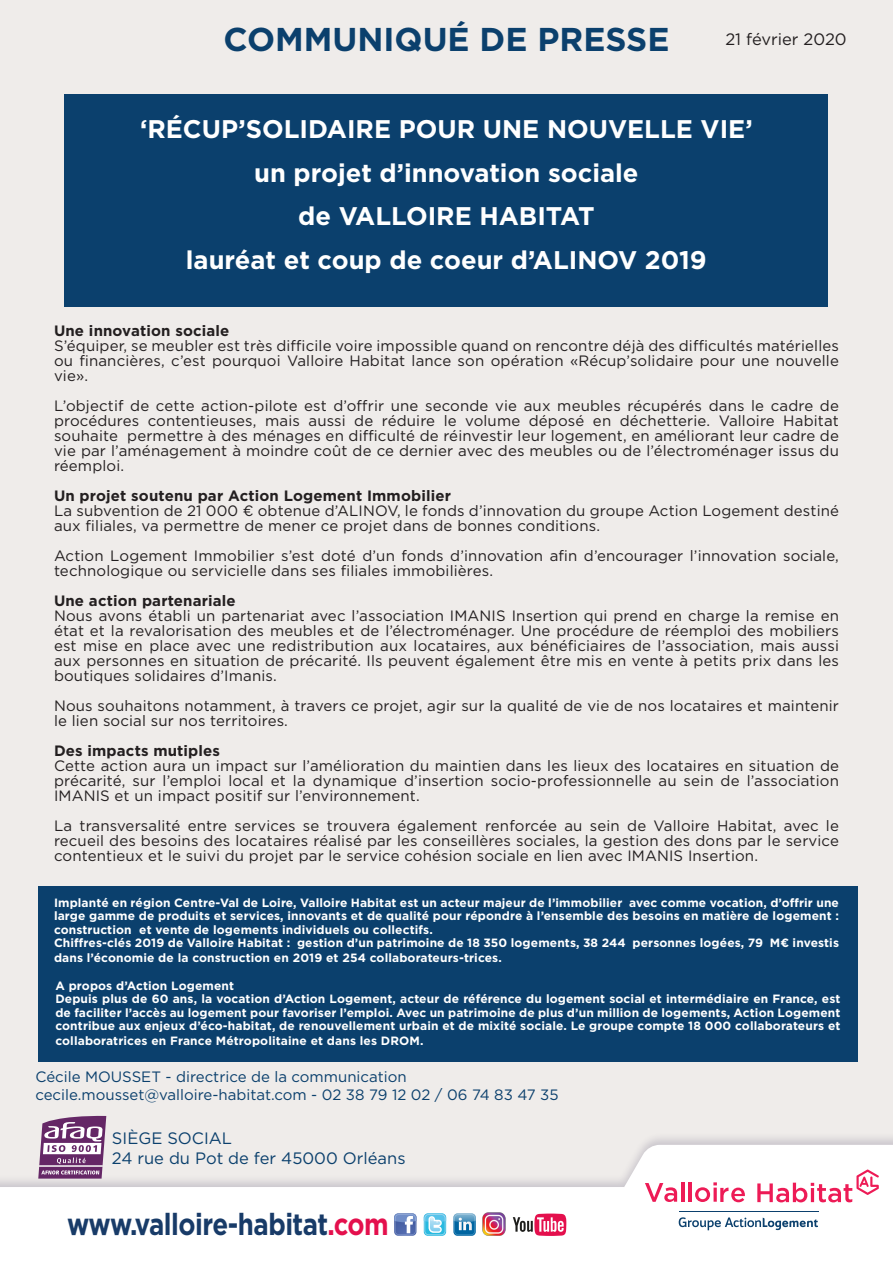
<style>
.page{position:relative;width:893px;height:1263px;background:#efecea}
.page>*{position:absolute;margin:0;border:0;box-sizing:border-box;transform-origin:0 0}
.t1{font:700 33px "Gotham";color:#0b406d}
.t2{font:700 30.45px "Gotham";letter-spacing:-.02em;color:#183b68;scale:.85 1}
.t3{font:700 25.5px "Gotham";color:#fff}
.t4{font:16.5px "Gotham";color:#0b406d}
.t5{font:16.5px "Gotham";color:#231f20}
.t6{font:15px/15px "Gotham";letter-spacing:.01em;color:#231f20;text-align:justify}
.t7{font:700 15px "Gotham";letter-spacing:.01em;color:#231f20}
.t8{font:15px "Gotham";color:#0b406d}
.t9{font:700 12px/13.5px "Gotham";letter-spacing:.01em;color:#fff;text-align:justify}
.s1{color:#e4104d}
</style>
<div class="page">
<div style="left:38px;top:887px;width:819px;height:175px;background:#0b406d"></div>
<div style="left:0;top:1132px;width:893px;height:131px;background:#19113f;opacity:.17"></div>
<svg style="left:0;top:1145px;width:893px;height:118px;fill:#fff"></svg>
<svg style="left:679px;top:1217px;width:139px;height:13px;background:#bccad6"></svg>
<hr style="left:679px;top:1211px;width:140px;height:1px;background:#0b406d">
<hr style="left:688px;top:1182px;width:3px;height:20px;background:#ed1b56">
<hr style="left:681px;top:1182px;width:3px;height:20px;background:#ed1b56">
<svg style="left:645px;top:1183px;width:32px;height:19px"></svg>
<svg style="left:695px;top:1182px;width:50px;height:20px"></svg>
<svg style="left:757px;top:1169px;width:122px;height:33px;background:#fac9d7"></svg>
<svg style="left:394px;top:1213px;width:22px;height:23px"></svg>
<svg style="left:424px;top:1213px;width:22px;height:23px"></svg>
<svg style="left:424px;top:1213px;width:22px;height:22px"></svg>
<svg style="left:453px;top:1213px;width:23px;height:23px"></svg>
<svg style="left:453px;top:1213px;width:23px;height:22px"></svg>
<svg style="left:513px;top:1213px;width:53px;height:23px"></svg>
<img style="left:482px;top:1213px;width:24px;height:23px">
<svg style="left:38px;top:1115px;width:68px;height:63px;background:#9d769d"></svg>
<hr style="left:39px;top:1165px;width:64px;height:1px;background:#fff">
<div style="left:65px;top:94px;width:763px;height:212px;background:#0b406d"></div>
<p class="t1" style="left:223px;top:18px;width:447px">COMMUNIQUÉ DE PRESSE</p>
<p class="t5" style="left:725px;top:29px;width:123px">21 février 2020</p>
<p class="t3" style="left:140px;top:112px;width:614px">‘RÉCUP’SOLIDAIRE POUR UNE NOUVELLE VIE’</p>
<p class="t3" style="left:254px;top:156px;width:386px">un projet d’innovation sociale</p>
<p class="t3" style="left:298px;top:199px;width:298px">de VALLOIRE HABITAT</p>
<p class="t3" style="left:186px;top:243px;width:522px">lauréat et coup de coeur d’ALINOV 2019</p>
<p class="t7" style="left:54px;top:321px;width:177px">Une innovation sociale</p>
<p class="t6" style="left:54px;top:338px;width:786px">S’équiper, se meubler est très difficile voire impossible quand on rencontre déjà des difficultés matérielles ou financières, c’est pourquoi Valloire Habitat lance son opération «Récup’solidaire pour une nouvelle vie».</p>
<p class="t6" style="left:54px;top:398px;width:786px">L’objectif de cette action-pilote est d’offrir une seconde vie aux meubles récupérés dans le cadre de procédures contentieuses, mais aussi de réduire le volume déposé en déchetterie. Valloire Habitat souhaite permettre à des ménages en difficulté de réinvestir leur logement, en améliorant leur cadre de vie par l’aménagement à moindre coût de ce dernier avec des meubles ou de l’électroménager issus du réemploi.</p>
<p class="t7" style="left:54px;top:486px;width:399px">Un projet soutenu par Action Logement Immobilier</p>
<p class="t6" style="left:54px;top:503px;width:786px">La subvention de 21 000 € obtenue d’ALINOV, le fonds d’innovation du groupe Action Logement destiné aux filiales, va permettre de mener ce projet dans de bonnes conditions.</p>
<p class="t6" style="left:54px;top:548px;width:786px">Action Logement Immobilier s’est doté d’un fonds d’innovation afin d’encourager l’innovation sociale, technologique ou servicielle dans ses filiales immobilières.</p>
<p class="t7" style="left:54px;top:591px;width:183px">Une action partenariale</p>
<p class="t6" style="left:54px;top:608px;width:786px">Nous avons établi un partenariat avec l’association IMANIS Insertion qui prend en charge la remise en état et la revalorisation des meubles et de l’électroménager. Une procédure de réemploi des mobiliers est mise en place avec une redistribution aux locataires, aux bénéficiaires de l’association, mais aussi aux personnes en situation de précarité. Ils peuvent également être mis en vente à petits prix dans les boutiques solidaires d’Imanis.</p>
<p class="t6" style="left:54px;top:698px;width:786px">Nous souhaitons notamment, à travers ce projet, agir sur la qualité de vie de nos locataires et maintenir le lien social sur nos territoires.</p>
<p class="t7" style="left:54px;top:741px;width:168px">Des impacts mutiples</p>
<p class="t6" style="left:54px;top:758px;width:786px">Cette action aura un impact sur l’amélioration du maintien dans les lieux des locataires en situation de précarité, sur l’emploi local et la dynamique d’insertion socio-professionnelle au sein de l’association IMANIS et un impact positif sur l’environnement.</p>
<p class="t6" style="left:54px;top:818px;width:786px">La transversalité entre services se trouvera également renforcée au sein de Valloire Habitat, avec le recueil des besoins des locataires réalisé par les conseillères sociales, la gestion des dons par le service contentieux et le suivi du projet par le service cohésion sociale en lien avec IMANIS Insertion.</p>
<p class="t9" style="left:54px;top:896px;width:786px">Implanté en région Centre-Val de Loire, Valloire Habitat est un acteur majeur de l’immobilier avec comme vocation, d’offrir une large gamme de produits et services, innovants et de qualité pour répondre à l’ensemble des besoins en matière de logement : construction et vente de logements individuels ou collectifs.</p>
<p class="t9" style="left:54px;top:935px;width:786px;line-height:15px">Chiffres-clés 2019 de Valloire Habitat : gestion d’un patrimoine de 18 350 logements, 38 244 personnes logées, 79 M€ investis dans l’économie de la construction en 2019 et 254 collaborateurs-trices.</p>
<p class="t9" style="left:55px;top:979px;width:180px">A propos d’Action Logement</p>
<p class="t9" style="left:55px;top:992px;width:786px">Depuis plus de 60 ans, la vocation d’Action Logement, acteur de référence du logement social et intermédiaire en France, est de faciliter l’accès au logement pour favoriser l’emploi. Avec un patrimoine de plus d’un million de logements, Action Logement contribue aux enjeux d’éco-habitat, de renouvellement urbain et de mixité sociale. Le groupe compte 18 000 collaborateurs et</p>
<p class="t9" style="left:55px;top:1034px;width:370px">collaboratrices en France Métropolitaine et dans les DROM.</p>
<p class="t8" style="left:35px;top:1067px;width:373px">Cécile MOUSSET - directrice de la communication</p>
<p class="t8" style="left:35px;top:1085px;width:525px">cecile.mousset@valloire-habitat.com - 02 38 79 12 02 / 06 74 83 47 35</p>
<p class="t4" style="left:112px;top:1128px;width:122px">SIÈGE SOCIAL</p>
<p class="t4" style="left:112px;top:1148px;width:295px">24 rue du Pot de fer 45000 Orléans</p>
<p class="t2" style="left:67px;top:1204px;width:380px">www.valloire-habitat<span class="s1">.com</span></p>
</div>
